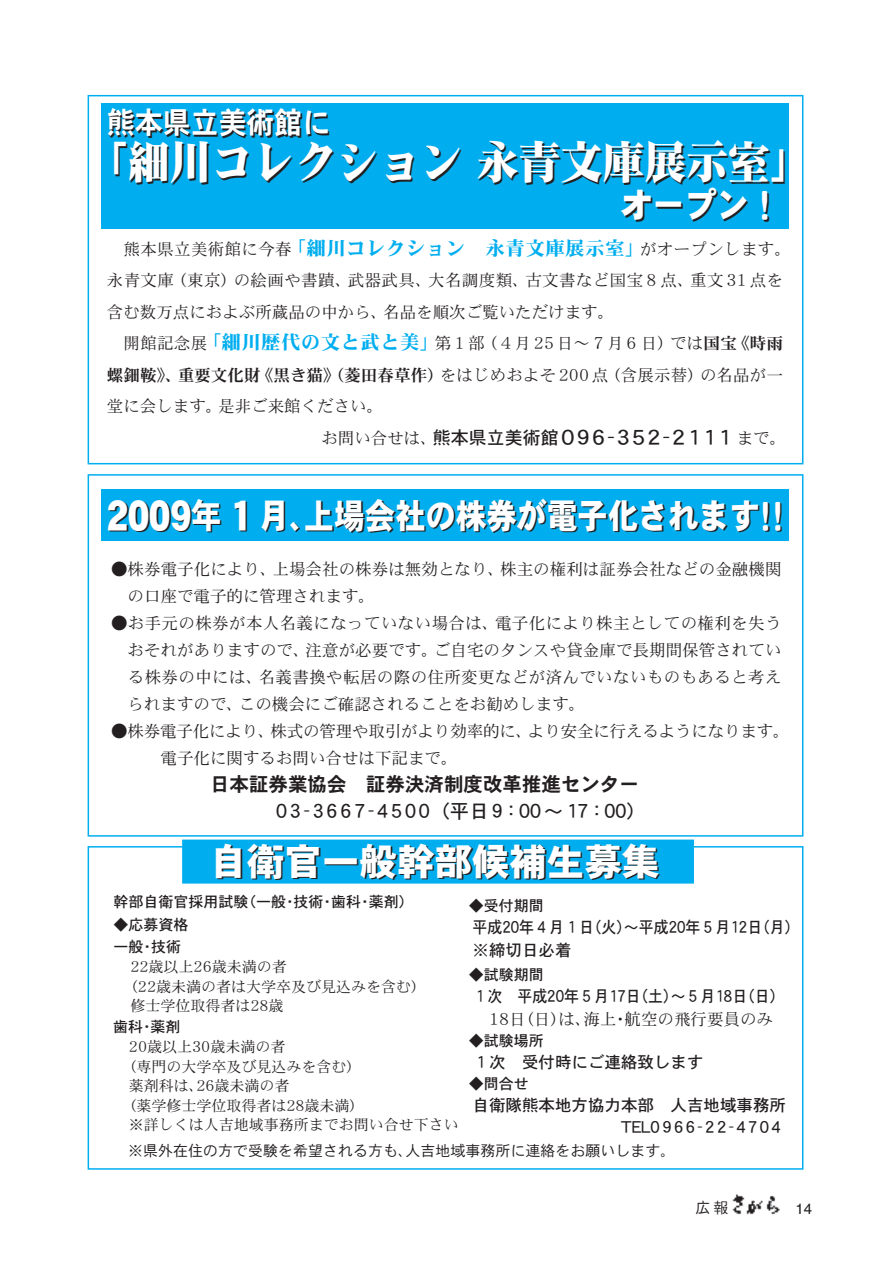
<style>
.page{position:relative;width:893px;height:1263px;background:#fff}
.page>*{position:absolute;margin:0;border:0;box-sizing:border-box;transform-origin:0 0}
.t1{font:45px "DFP Mincho CID UB";color:#fff;scale:.93 1}
.t2{font:37.5px "DFPHS Gothic CID W9";color:#fff}
.t3{font:34.5px "DFPHS Gothic CID W9";color:#fff;scale:.88 1}
.t4{font:34.5px "DFPHS Gothic CID W9";color:#fff;scale:.93 1}
.t5{font:30px "DFPHS Gothic CID W7";color:#fff;scale:.93 1}
.t6{font:21px "DFPHS Gothic CID W5";letter-spacing:.1em;color:#231f20;scale:1.1 1}
.t7{font:19.5px/27px "DFPHS Gothic CID W5";letter-spacing:.15em;color:#231f20}
.t8{font:16.5px/27px "DFPHS Mincho CID W3";color:#231f20}
.t9{font:16.5px/22.5px "DFPHS Gothic CID W5";color:#231f20;scale:.91 1}
.t10{font:16.5px/22.5px "DFPHS Gothic CID W5";color:#231f20}
.t11{font:16.5px "DFPHS Mincho CID W7";letter-spacing:.01em;color:#231f20}
.t12{font:16.5px "DFPHS Mincho CID W3";letter-spacing:.025em;color:#231f20}
.t13{font:16.5px "DFPHS Mincho CID W3";letter-spacing:.02em;color:#231f20}
.t14{font:15px "DFPHS Mincho CID W3";color:#231f20}
.t15{font:15px/22.5px "DFPHS Gothic CID W5";color:#231f20}
.t16{font:15px "DFPHS Gothic CID W3";color:#231f20}
.t17{font:15px "Helvetica";color:#231f20}
.s1{font-family:"DFPHS Mincho CID W9";font-size:19.5px;color:#00aeef}
.s2{font-family:"DFPHS Mincho CID W7"}
.s3{font-family:"DFPHS Mincho CID W3"}
.s4{font-family:"DFPHS Mincho CID W3";font-size:16.5px}
.s5{font-size:18px}
.s6{font-size:42px}
.s7{font-family:"DFPHS Gothic CID W7"}
</style>
<div class="page">
<img style="left:732px;top:1194px;width:48px;height:21px">
<div style="left:101px;top:104px;width:688px;height:125px;background:#00aeef"></div>
<div style="left:101px;top:489px;width:688px;height:51px;background:#00aeef"></div>
<div style="left:88px;top:95px;width:715px;height:369px;border:2px solid #00aeef"></div>
<div style="left:88px;top:474px;width:715px;height:363px;border:2px solid #00aeef"></div>
<div style="left:88px;top:846px;width:715px;height:324px;border:2px solid #00aeef"></div>
<div style="left:182px;top:839px;width:512px;height:44px;background:#00aeef;border:2px solid #00aeef"></div>
<p class="t5" style="left:107px;top:106px;width:241px">熊本県立美術館に</p>
<p class="t1" style="left:86px;top:138px;width:781px">「細川コレクション永青文庫展示室」</p>
<p class="t4" style="left:620px;top:186px;width:174px">オープン！</p>
<p class="t13" style="left:124px;top:240px;width:669px">熊本県立美術館に今春<span class="s1">「細川コレクション 永青文庫展示室」</span>がオープンします。</p>
<p class="t12" style="left:107px;top:271px;width:678px">永青文庫（東京）の絵画や書蹟、武器武具、大名調度類、古文書など国宝８点、重文 31 点を</p>
<p class="t8" style="left:107px;top:298px;width:509px">含む数万点におよぶ所蔵品の中から、名品を順次ご覧いただけます。</p>
<p class="t8" style="left:124px;top:329px;width:661px">開館記念展<span class="s1">「細川歴代の文と武と美」</span>第１部（４月25日～７月６日）では<span class="s2">国宝《時雨</span></p>
<p class="t11" style="left:107px;top:366px;width:678px">螺鈿鞍》、重要文化財《黒き猫》（菱田春草作）<span class="s3">をはじめおよそ200点（含展示替）の名品が一</span></p>
<p class="t8" style="left:107px;top:392px;width:278px">堂に会します。是非ご来館ください。</p>
<p class="t6" style="left:321px;top:426px;width:424px"><span class="s4">お問い合せは、</span><span class="s5">熊本県立美術館</span>096-352-2111 <span class="s4">まで。</span></p>
<p class="t3" style="left:107px;top:496px;width:781px"><span class="s6">2009</span>年<span class="s6">１</span>月、上場会社の株券が電子化されます！！</p>
<p class="t8" style="left:128px;top:555px;width:655px;text-indent:-17px">●株券電子化により、上場会社の株券は無効となり、株主の権利は証券会社などの金融機関の口座で電子的に管理されます。</p>
<p class="t8" style="left:128px;top:609px;width:655px;text-align:justify;text-indent:-17px">●お手元の株券が本人名義になっていない場合は、電子化により株主としての権利を失うおそれがありますので、注意が必要です。ご自宅のタンスや貸金庫で長期間保管されている株券の中には、名義書換や転居の際の住所変更などが済んでいないものもあると考えられますので、この機会にご確認されることをお勧めします。</p>
<p class="t8" style="left:160px;top:717px;width:631px;text-indent:-50px">●株券電子化により、株式の管理や取引がより効率的に、より安全に行えるようになります。電子化に関するお問い合せは下記まで。</p>
<p class="t7" style="left:276px;top:770px;width:371px;text-indent:-66px"><span class="s7">日本証券業協会 証券決済制度改革推進センター<br></span>03-3667-4500（平日9：00～17：00）</p>
<p class="t2" style="left:210px;top:841px;width:451px">自衛官一般幹部候補生募集</p>
<p class="t15" style="left:114px;top:890px;width:301px">幹部自衛官採用試験（一般・技術・歯科・薬剤）</p>
<p class="t15" style="left:114px;top:913px;width:76px">◆応募資格一般・技術</p>
<p class="t15" style="left:469px;top:894px;width:76px">◆受付期間</p>
<p class="t9" style="left:472px;top:916px;width:361px">平成20年４月１日（火）～平成20年５月12日（月）※締切日必着</p>
<p class="t15" style="left:469px;top:963px;width:76px">◆試験期間</p>
<p class="t9" style="left:472px;top:985px;width:345px;text-align:center">１次 平成20年５月17日（土）～５月18日（日）<br><span class="s3">18日（日）は、海上・航空の飛行要員のみ</span></p>
<p class="t15" style="left:469px;top:1029px;width:76px">◆試験場所</p>
<p class="t10" style="left:472px;top:1051px;width:232px">１次 受付時にご連絡致します</p>
<p class="t15" style="left:469px;top:1072px;width:61px">◆問合せ</p>
<p class="t10" style="left:621px;top:1093px;width:167px;text-indent:-148px">自衛隊熊本地方協力本部 人吉地域事務所<br>TEL0966-22-4704</p>
<p class="t16" style="left:128px;top:1143px;width:549px">※県外在住の方で受験を希望される方も、人吉地域事務所に連絡をお願いします。</p>
<p class="t14" style="left:130px;top:958px;width:158px">22歳以上26歳未満の者</p>
<p class="t14" style="left:123px;top:978px;width:305px">（22歳未満の者は大学卒及び見込みを含む）</p>
<p class="t14" style="left:130px;top:997px;width:155px">修士学位取得者は28歳</p>
<p class="t14" style="left:129px;top:1039px;width:158px">20歳以上30歳未満の者</p>
<p class="t14" style="left:121px;top:1058px;width:241px">（専門の大学卒及び見込みを含む）</p>
<p class="t14" style="left:129px;top:1078px;width:162px">薬剤科は、26歳未満の者</p>
<p class="t14" style="left:121px;top:1097px;width:245px">（薬学修士学位取得者は28歳未満）</p>
<p class="t14" style="left:129px;top:1117px;width:331px">※詳しくは人吉地域事務所までお問い合せ下さい</p>
<p class="t15" style="left:113px;top:1015px;width:69px">歯科・薬剤</p>
<p class="t16" style="left:695px;top:1199px;width:34px">広報</p>
<p class="t17" style="left:795px;top:1199px;width:18px">14</p>
</div>
